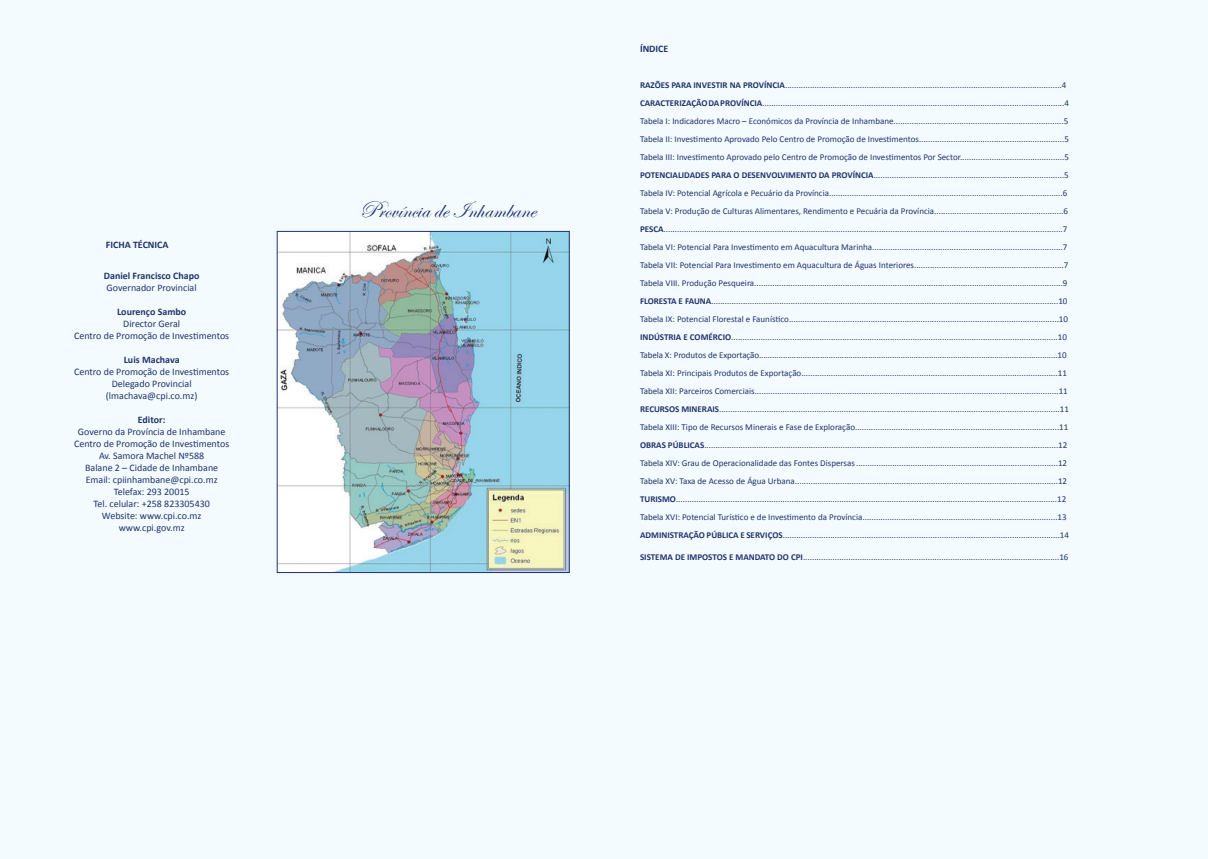
<style>
.page{position:relative;width:1208px;height:859px;background:#f3fbfe}
.page>*{position:absolute;margin:0;border:0;box-sizing:border-box;transform-origin:0 0}
.t1{font:24px "Edwardian Script ITC";color:#22336d}
.t2{font:10px/12px "Calibri";color:#22336d;text-align:center}
.t3{font:700 10px "Calibri";color:#22336d}
.t4{font:9px/18px "Calibri";color:#22336d}
.s1{font-weight:700}
</style>
<div class="page">
<img style="left:279px;top:233px;width:288px;height:338px">
<div style="left:277px;top:231px;width:292px;height:342px;border:1px solid #22336d"></div>
<p class="t3" style="left:106px;top:238px;width:64px">FICHA TÉCNICA</p>
<p class="t3" style="left:104px;top:269px;width:97px">Daniel Francisco Chapo</p>
<p class="t2" style="left:107px;top:282px;width:92px">Governador Provincial</p>
<p class="t3" style="left:117px;top:305px;width:71px">Lourenço Sambo</p>
<p class="t2" style="left:74px;top:318px;width:157px">Director Geral<br>Centro de Promoção de Investimentos</p>
<p class="t3" style="left:124px;top:353px;width:57px">Luis Machava</p>
<p class="t2" style="left:74px;top:366px;width:157px">Centro de Promoção de Investimentos<br>Delegado Provincial (lmachava@cpi.co.mz)</p>
<p class="t3" style="left:138px;top:413px;width:29px">Editor:</p>
<p class="t2" style="left:74px;top:426px;width:157px">Governo da Província de Inhambane<br>Centro de Promoção de Investimentos<br>Av. Samora Machel Nº588<br>Balane 2 – Cidade de Inhambane<br>Email: cpiinhambane@cpi.co.mz<br>Telefax: 293 20015<br>Tel. celular: +258 823305430<br>Website: www.cpi.co.mz www.cpi.gov.mz</p>
<h1 class="t1" style="left:359px;top:196px;width:178px">Província de Inhambane</h1>
<p class="t3" style="left:640px;top:42px;width:30px">ÍNDICE</p>
<p class="t4" style="left:640px;top:76px;width:430px"><span class="s1">RAZÕES PARA INVESTIR NA PROVÍNCIA</span>..........................................................................................................................4<br><span class="s1">CARACTERIZAÇÃO DA PROVÍNCIA</span>.....................................................................................................................................4<br>Tabela I: Indicadores Macro – Económicos da Província de Inhambane...........................................................................5<br>Tabela II: Investimento Aprovado Pelo Centro de Promoção de Investimentos................................................................5<br>Tabela III: Investimento Aprovado pelo Centro de Promoção de Investimentos Por Sector..............................................5<br><span class="s1">POTENCIALIDADES PARA O DESENVOLVIMENTO DA PROVÍNCIA</span>....................................................................................5<br>Tabela IV: Potencial Agrícola e Pecuário da Província.......................................................................................................6<br>Tabela V: Produção de Culturas Alimentares, Rendimento e Pecuária da Província.........................................................6<br><span class="s1">PESCA</span>................................................................................................................................................................................7<br>Tabela VI: Potencial Para Investimento em Aquacultura Marinha....................................................................................7<br>Tabela VII: Potencial Para Investimento em Aquacultura de Águas Interiores..................................................................7<br>Tabela VIII. Produção Pesqueira........................................................................................................................................9<br><span class="s1">FLORESTA E FAUNA</span>.........................................................................................................................................................10<br>Tabela IX: Potencial Florestal e Faunístico.......................................................................................................................10<br><span class="s1">INDÚSTRIA E COMÉRCIO</span>................................................................................................................................................10<br>Tabela X: Produtos de Exportação.........................................................................................................................................10<br>Tabela XI: Principais Produtos de Exportação.................................................................................................................11<br>Tabela XII: Parceiros Comerciais......................................................................................................................................11<br><span class="s1">RECURSOS MINERAIS</span>......................................................................................................................................................11<br>Tabela XIII: Tipo de Recursos Minerais e Fase de Exploração..........................................................................................11<br><span class="s1">OBRAS PÚBLICAS</span>............................................................................................................................................................12<br>Tabela XIV: Grau de Operacionalidade das Fontes Dispersas.........................................................................................12<br>Tabela XV: Taxa de Acesso de Água Urbana....................................................................................................................12<br><span class="s1">TURISMO</span>........................................................................................................................................................................12<br>Tabela XVI: Potencial Turístico e de Investimento da Província......................................................................................13<br><span class="s1">ADMINISTRAÇÃO PÚBLICA E SERVIÇOS</span>..........................................................................................................................14</p>
<p class="t4" style="left:640px;top:548px;width:430px"><span class="s1">SISTEMA DE IMPOSTOS E MANDATO DO CPI</span>.................................................................................................................16</p>
</div>
